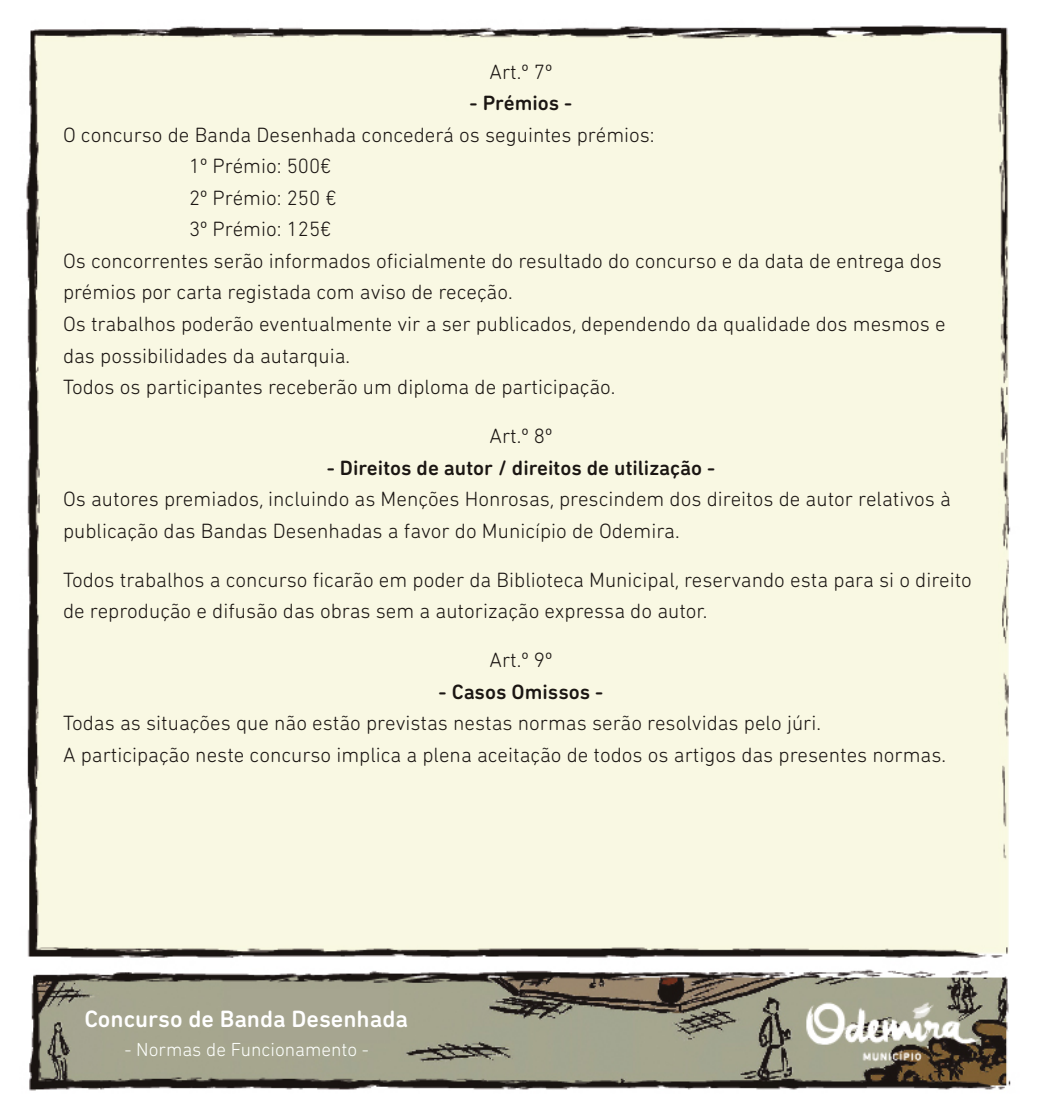
<style>
.page{position:relative;width:1042px;height:1117px;background:#fff}
.page>*{position:absolute;margin:0;border:0;box-sizing:border-box;transform-origin:0 0}
.t1{font:500 23.97px "DIN Next Rounded LT Pro";color:#fff}
.t2{font:300 21px/31.5px "DIN Next Rounded LT Pro";color:#1b1613}
.t3{font:500 21px "DIN Next Rounded LT Pro";color:#1b1613}
.t4{font:300 19.25px "DIN Next Rounded LT Pro";color:#fdfffc}
</style>
<div class="page">
<img style="left:26px;top:25px;width:985px;height:1066px">
<p class="t2" style="left:489px;top:56px;width:64px">Art.º 7º</p>
<p class="t3" style="left:470px;top:91px;width:104px">- Prémios -</p>
<p class="t2" style="left:63px;top:119px;width:593px">O concurso de Banda Desenhada concederá os seguintes prémios:</p>
<p class="t2" style="left:189px;top:150px;width:144px">1º Prémio: 500€</p>
<p class="t2" style="left:189px;top:182px;width:149px">2º Prémio: 250 €</p>
<p class="t2" style="left:189px;top:213px;width:144px">3º Prémio: 125€</p>
<p class="t2" style="left:63px;top:245px;width:880px">Os concorrentes serão informados oficialmente do resultado do concurso e da data de entrega dos prémios por carta registada com aviso de receção.</p>
<p class="t2" style="left:63px;top:308px;width:884px">Os trabalhos poderão eventualmente vir a ser publicados, dependendo da qualidade dos mesmos e das possibilidades da autarquia.</p>
<p class="t2" style="left:63px;top:371px;width:554px">Todos os participantes receberão um diploma de participação.</p>
<p class="t2" style="left:489px;top:420px;width:64px">Art.º 8º</p>
<p class="t3" style="left:327px;top:455px;width:390px">- Direitos de autor / direitos de utilização -</p>
<p class="t2" style="left:63px;top:483px;width:889px">Os autores premiados, incluindo as Menções Honrosas, prescindem dos direitos de autor relativos à publicação das Bandas Desenhadas a favor do Município de Odemira.</p>
<p class="t2" style="left:63px;top:563px;width:910px">Todos trabalhos a concurso ficarão em poder da Biblioteca Municipal, reservando esta para si o direito de reprodução e difusão das obras sem a autorização expressa do autor.</p>
<p class="t2" style="left:489px;top:644px;width:64px">Art.º 9º</p>
<p class="t3" style="left:439px;top:679px;width:166px">- Casos Omissos -</p>
<p class="t2" style="left:63px;top:707px;width:759px">Todas as situações que não estão previstas nestas normas serão resolvidas pelo júri.</p>
<p class="t2" style="left:63px;top:738px;width:884px">A participação neste concurso implica a plena aceitação de todos os artigos das presentes normas.</p>
<p class="t1" style="left:84px;top:1004px;width:325px">Concurso de Banda Desenhada</p>
<p class="t4" style="left:124px;top:1037px;width:246px">- Normas de Funcionamento -</p>
</div>
